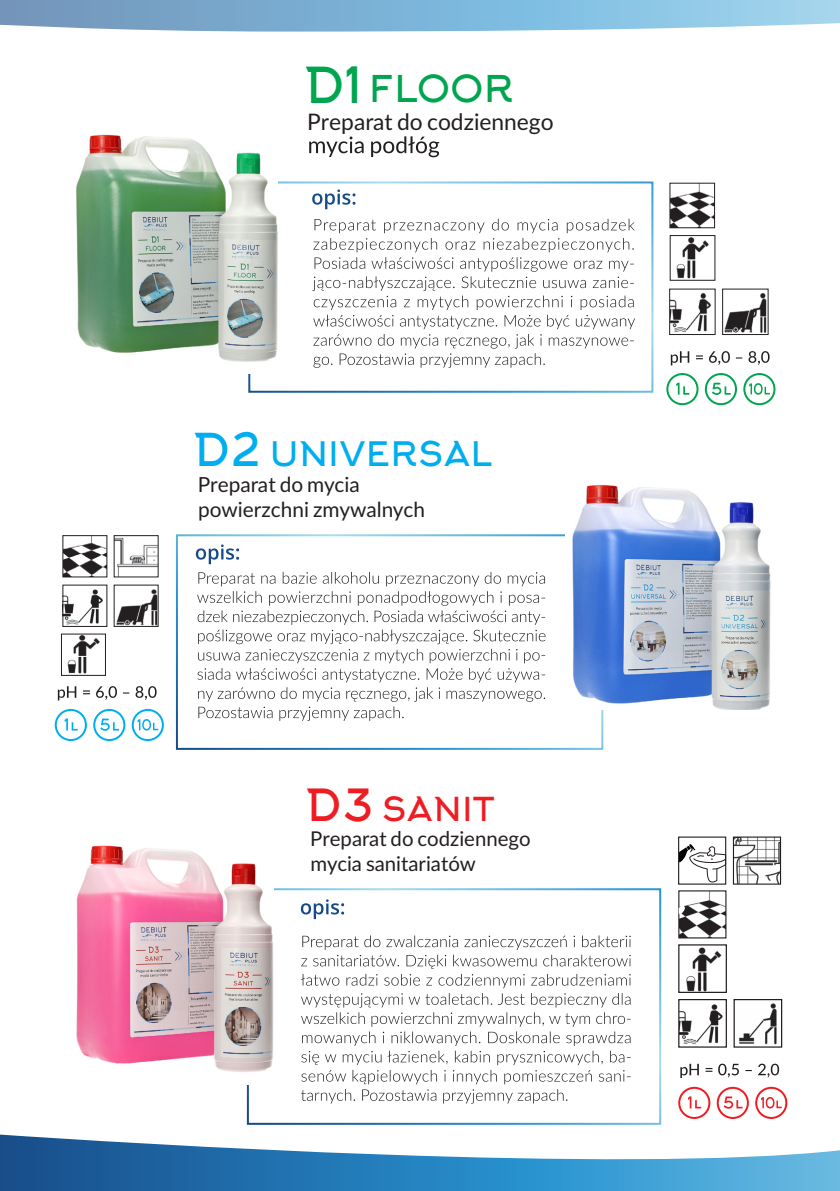
<style>
.page{position:relative;width:840px;height:1191px;background:#fff}
.page>*{position:absolute;margin:0;border:0;box-sizing:border-box;transform-origin:0 0}
.t1{font:36.2px "Arkhip";color:#00a54f}
.t2{font:33.2px "Arkhip";color:#00aeef}
.t3{font:32.4px "Arkhip";color:#ee1d23}
.t4{font:22.8px "Lato";color:#231f20}
.t5{font:20.8px/25px "Lato";color:#231f20}
.t6{font:20.4px/24.4px "Lato";color:#231f20}
.s1{font-size:48.8px}
.s2{font-size:44.6px}
.s3{font-size:43.6px}
</style>
<div class="page">
<svg style="left:0;top:1134px;width:839px;height:57px"></svg>
<svg style="left:0;top:0;width:839px;height:32px;background:#8cbbda"></svg>
<div style="left:248px;top:181px;width:405px;height:212px;border:2px solid #fff"></div>
<div style="left:247px;top:888px;width:413px;height:236px;border:2px solid #fff"></div>
<div style="left:176px;top:534px;width:427px;height:216px;border:2px solid #fff"></div>
<svg style="left:312px;top:189px;width:43px;height:20px"></svg>
<svg style="left:301px;top:899px;width:43px;height:20px"></svg>
<svg style="left:196px;top:544px;width:43px;height:20px"></svg>
<img style="left:671px;top:185px;width:41px;height:41px">
<img style="left:768px;top:288px;width:1px;height:47px">
<svg style="left:669px;top:288px;width:99px;height:47px"></svg>
<img style="left:676px;top:237px;width:33px;height:42px">
<div style="left:669px;top:235px;width:46px;height:46px;border:1px solid #231f20"></div>
<svg style="left:62px;top:584px;width:97px;height:43px"></svg>
<img style="left:67px;top:635px;width:33px;height:39px">
<div style="left:61px;top:633px;width:45px;height:43px;border:1px solid #231f20"></div>
<svg style="left:62px;top:535px;width:97px;height:43px"></svg>
<img style="left:680px;top:892px;width:44px;height:44px">
<div style="left:678px;top:890px;width:48px;height:48px;border:1px solid #231f20"></div>
<svg style="left:678px;top:904px;width:8px;height:11px"></svg>
<svg style="left:679px;top:843px;width:47px;height:39px"></svg>
<img style="left:734px;top:838px;width:44px;height:44px">
<div style="left:732px;top:836px;width:48px;height:48px;border:1px solid #231f20"></div>
<svg style="left:678px;top:999px;width:104px;height:49px"></svg>
<img style="left:679px;top:946px;width:43px;height:45px">
<div style="left:677px;top:944px;width:49px;height:49px;border:1px solid #231f20"></div>
<svg style="left:309px;top:136px;width:54px;height:21px"></svg>
<svg style="left:371px;top:136px;width:68px;height:21px"></svg>
<svg style="left:312px;top:219px;width:322px;height:149px"></svg>
<svg style="left:197px;top:572px;width:348px;height:149px"></svg>
<svg style="left:301px;top:935px;width:329px;height:168px"></svg>
<svg style="left:670px;top:351px;width:99px;height:14px"></svg>
<svg style="left:58px;top:686px;width:98px;height:14px"></svg>
<svg style="left:680px;top:1063px;width:98px;height:15px"></svg>
<img style="left:76px;top:845px;width:198px;height:239px">
<img style="left:565px;top:485px;width:206px;height:224px">
<img style="left:76px;top:134px;width:201px;height:240px">
<div style="left:666px;top:373px;width:32px;height:32px;border:2px solid #00a54f;border-radius:50%"></div>
<svg style="left:676px;top:382px;width:13px;height:13px"></svg>
<div style="left:55px;top:709px;width:32px;height:32px;border:2px solid #00aeef;border-radius:50%"></div>
<svg style="left:65px;top:718px;width:13px;height:12px"></svg>
<div style="left:677px;top:1086px;width:33px;height:33px;border:2px solid #ee1d23;border-radius:50%"></div>
<svg style="left:688px;top:1096px;width:12px;height:12px"></svg>
<div style="left:704px;top:373px;width:32px;height:32px;border:2px solid #00a54f;border-radius:50%"></div>
<svg style="left:712px;top:383px;width:18px;height:12px"></svg>
<div style="left:93px;top:709px;width:32px;height:32px;border:2px solid #00aeef;border-radius:50%"></div>
<svg style="left:100px;top:718px;width:19px;height:13px"></svg>
<div style="left:716px;top:1086px;width:32px;height:33px;border:2px solid #ee1d23;border-radius:50%"></div>
<svg style="left:724px;top:1096px;width:18px;height:12px"></svg>
<div style="left:743px;top:373px;width:32px;height:32px;border:2px solid #00a54f;border-radius:50%"></div>
<svg style="left:749px;top:383px;width:20px;height:12px"></svg>
<div style="left:132px;top:709px;width:32px;height:32px;border:2px solid #00aeef;border-radius:50%"></div>
<svg style="left:137px;top:719px;width:21px;height:11px"></svg>
<div style="left:754px;top:1086px;width:32px;height:33px;border:2px solid #ee1d23;border-radius:50%"></div>
<svg style="left:761px;top:1097px;width:20px;height:11px"></svg>
<h1 class="t1" style="left:303px;top:68px;width:212px"><span class="s1">D1</span> FLOOR</h1>
<p class="t4" style="left:307px;top:105px;width:248px">Preparat do codziennego</p>
<h2 class="t2" style="left:193px;top:434px;width:301px"><span class="s2">D2</span> UNIVERSAL</h2>
<p class="t5" style="left:197px;top:471px;width:229px">Preparat do mycia powierzchni zmywalnych</p>
<h3 class="t3" style="left:305px;top:790px;width:191px"><span class="s3">D3</span> SANIT</h3>
<p class="t6" style="left:310px;top:826px;width:222px">Preparat do codziennego mycia sanitariatów</p>
</div>
